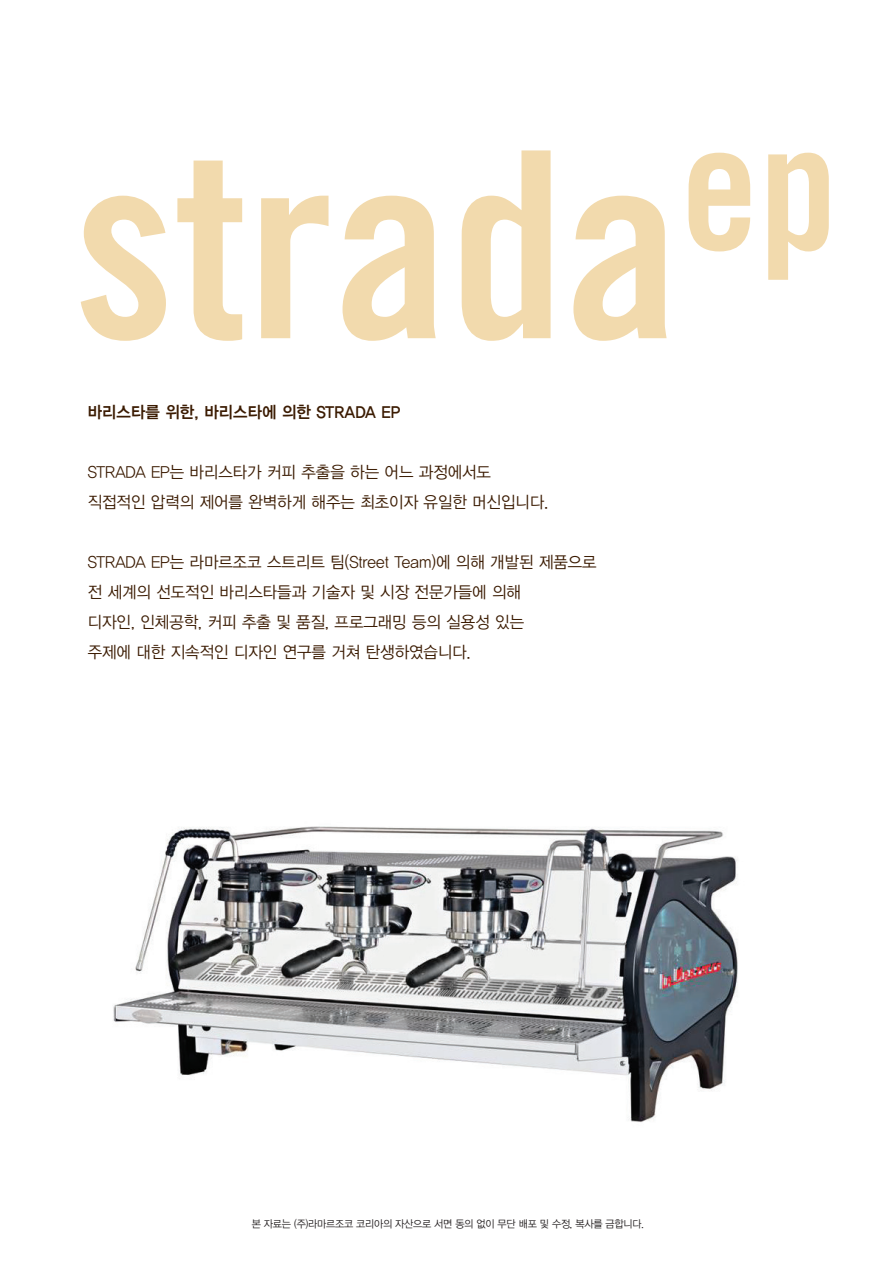
<style>
.page{position:relative;width:893px;height:1263px;background:#fff}
.page>*{position:absolute;margin:0;border:0;box-sizing:border-box;transform-origin:0 0}
.t1{font:260.1px "Trade Gothic LT Std Bd Cn 20";color:#f2daad}
.t2{font:16.5px/30px "YDIYGO320";color:#3b1b02;scale:.95 1}
.t3{font:16.5px "YDIYGO340";color:#3b1b02;scale:.95 1}
.t4{font:10.5px "YDIYGO320";letter-spacing:-.025em;color:#231f20;scale:.95 1}
</style>
<div class="page">
<img style="left:113px;top:826px;width:625px;height:296px">
<h1 class="t1" style="left:74px;top:87px;width:765px">strada<sup>ep</sup></h1>
<p class="t3" style="left:88px;top:402px;width:330px">바리스타를 위한, 바리스타에 의한 STRADA EP</p>
<p class="t2" style="left:88px;top:457px;width:486px">STRADA EP는 바리스타가 커피 추출을 하는 어느 과정에서도 직접적인 압력의 제어를 완벽하게 해주는 최초이자 유일한 머신입니다.</p>
<p class="t2" style="left:88px;top:547px;width:537px">STRADA EP는 라마르조코 스트리트 팀(Street Team)에 의해 개발된 제품으로 전 세계의 선도적인 바리스타들과 기술자 및 시장 전문가들에 의해<br>디자인, 인체공학, 커피 추출 및 품질, 프로그래밍 등의 실용성 있는<br>주제에 대한 지속적인 디자인 연구를 거쳐 탄생하였습니다.</p>
<p class="t4" style="left:252px;top:1218px;width:414px">본 자료는 (주)라마르조코 코리아의 자산으로 서면 동의 없이 무단 배포 및 수정, 복사를 금합니다.</p>
</div>
